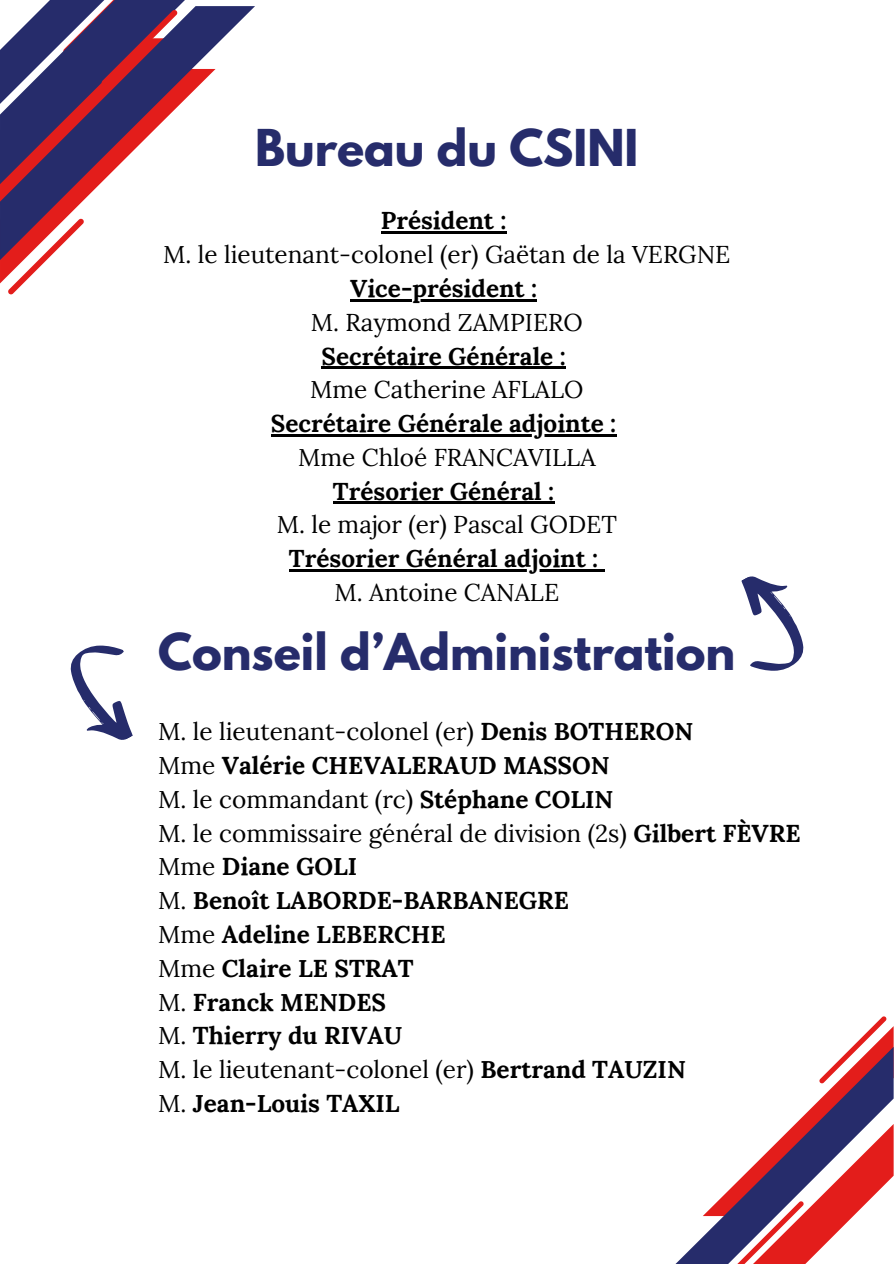
<style>
.page{position:relative;width:894px;height:1264px;background:#fff}
.page>*{position:absolute;margin:0;border:0;box-sizing:border-box;transform-origin:0 0}
.t1{font:700 45px "League Spartan";color:#262c6b}
.t2{font:24.3px "Lora";color:#000}
.t3{font:700 24.3px "Lora";color:#000}
.s1{font-weight:700}
.s2{font-weight:400}
</style>
<div class="page">
<hr style="left:381px;top:232px;width:125px;height:2px;background:#000">
<hr style="left:350px;top:299px;width:187px;height:2px;background:#000">
<hr style="left:321px;top:367px;width:244px;height:2px;background:#000">
<hr style="left:271px;top:434px;width:345px;height:2px;background:#000">
<hr style="left:333px;top:502px;width:221px;height:2px;background:#000">
<hr style="left:289px;top:569px;width:309px;height:2px;background:#000">
<svg style="left:598px;top:569px;width:6px;height:2px"></svg>
<svg style="left:205px;top:6px;width:50px;height:74px"></svg>
<svg style="left:0;top:0;width:205px;height:295px"></svg>
<svg style="left:676px;top:1237px;width:26px;height:26px"></svg>
<svg style="left:702px;top:1016px;width:191px;height:247px"></svg>
<svg style="left:741px;top:576px;width:63px;height:95px"></svg>
<svg style="left:70px;top:645px;width:63px;height:95px"></svg>
<p class="t1" style="left:255px;top:125px;width:384px">Bureau du CSINI</p>
<p class="t3" style="left:381px;top:205px;width:127px">Président :</p>
<p class="t2" style="left:163px;top:239px;width:568px">M. le lieutenant-colonel (er) Gaëtan de la VERGNE</p>
<p class="t3" style="left:350px;top:272px;width:188px">Vice-président :</p>
<p class="t2" style="left:311px;top:306px;width:273px">M. Raymond ZAMPIERO</p>
<h1 class="t3" style="left:321px;top:340px;width:246px">Secrétaire Générale :</h1>
<p class="t2" style="left:310px;top:374px;width:274px">Mme Catherine AFLALO</p>
<p class="t3" style="left:271px;top:407px;width:347px">Secrétaire Générale adjointe :</p>
<p class="t2" style="left:298px;top:441px;width:299px">Mme Chloé FRANCAVILLA</p>
<p class="t3" style="left:333px;top:475px;width:223px">Trésorier Général :</p>
<p class="t2" style="left:277px;top:509px;width:341px">M. le major (er) Pascal GODET</p>
<p class="t3" style="left:289px;top:542px;width:310px">Trésorier Général adjoint :</p>
<p class="t2" style="left:334px;top:576px;width:226px">M. Antoine CANALE</p>
<p class="t1" style="left:158px;top:629px;width:578px">Conseil d’Administration</p>
<p class="t2" style="left:158px;top:716px;width:536px">M. le lieutenant-colonel (er) <span class="s1">Denis BOTHERON</span></p>
<h1 class="t3" style="left:158px;top:749px;width:453px"><span class="s2">Mme</span> Valérie CHEVALERAUD MASSON</h1>
<p class="t2" style="left:158px;top:783px;width:456px">M. le commandant (rc) <span class="s1">Stéphane COLIN</span></p>
<p class="t2" style="left:158px;top:817px;width:644px">M. le commissaire général de division (2s) <span class="s1">Gilbert FÈVRE</span></p>
<p class="t3" style="left:158px;top:851px;width:200px"><span class="s2">Mme</span> Diane GOLI</p>
<p class="t3" style="left:158px;top:884px;width:412px"><span class="s2">M.</span> Benoît LABORDE-BARBANEGRE</p>
<p class="t3" style="left:158px;top:918px;width:289px"><span class="s2">Mme</span> Adeline LEBERCHE</p>
<p class="t3" style="left:158px;top:952px;width:257px"><span class="s2">Mme</span> Claire LE STRAT</p>
<p class="t3" style="left:158px;top:986px;width:229px"><span class="s2">M.</span> Franck MENDES</p>
<p class="t3" style="left:158px;top:1019px;width:245px"><span class="s2">M.</span> Thierry du RIVAU</p>
<p class="t2" style="left:158px;top:1053px;width:529px">M. le lieutenant-colonel (er) <span class="s1">Bertrand TAUZIN</span></p>
<p class="t3" style="left:158px;top:1087px;width:243px"><span class="s2">M.</span> Jean-Louis TAXIL</p>
</div>
